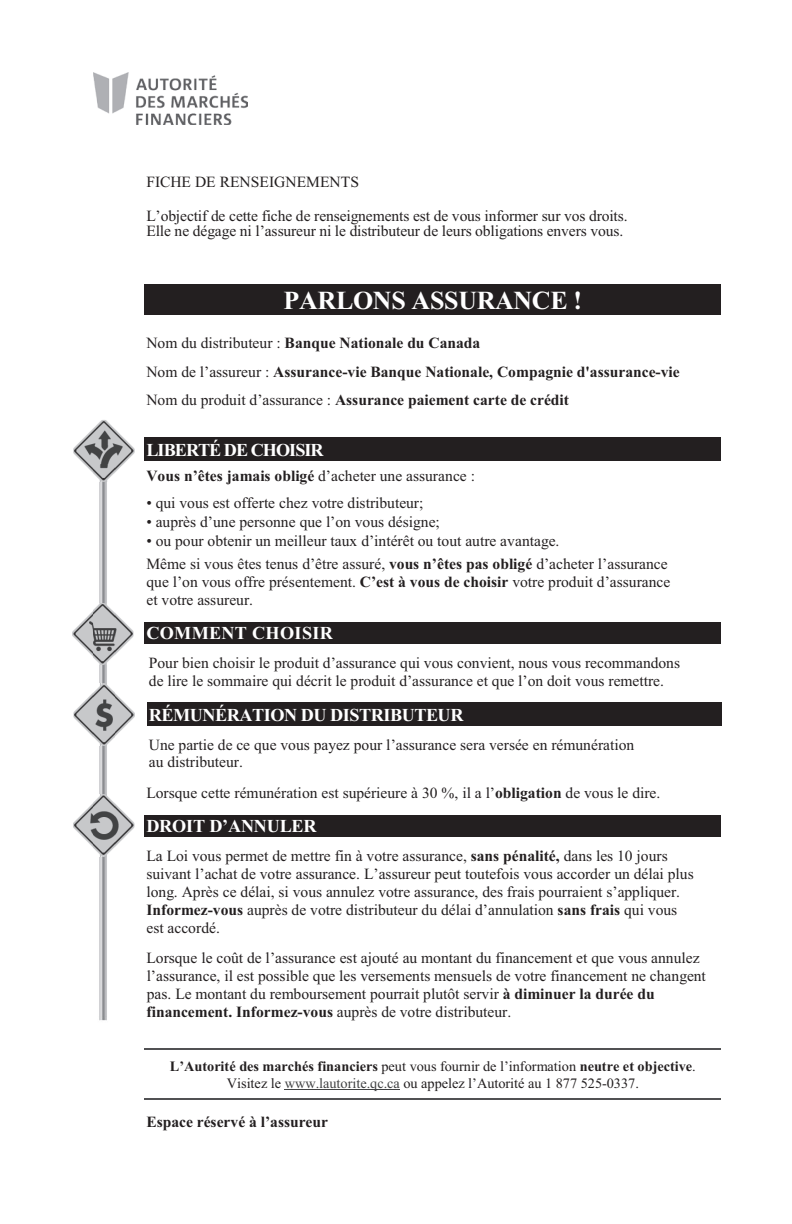
<style>
.page{position:relative;width:792px;height:1224px;background:#fff}
.page>*{position:absolute;margin:0;border:0;box-sizing:border-box;transform-origin:0 0}
.t1{font:700 26px "Times New Roman";letter-spacing:-.01em;color:#fff}
.t2{font:700 18.2px "Times New Roman";letter-spacing:-.03em;color:#fff}
.t3{font:700 18.2px "Times New Roman";letter-spacing:-.055em;color:#fff}
.t4{font:700 18.2px "Times New Roman";letter-spacing:.015em;color:#fff}
.t5{font:700 18.2px "Times New Roman";letter-spacing:-.01em;color:#fff}
.t6{font:15.6px/17.8px "Times New Roman";color:#231f20}
.t7{font:700 15.6px/28.4px "Times New Roman";color:#231f20}
.t8{font:14.4px/16.6px "Times New Roman";color:#231f20;text-align:center}
.s1{font-weight:400}
.s2{font-weight:700}
.s3{color:#414243}
</style>
<div class="page">
<img style="left:99px;top:481px;width:9px;height:540px">
<div style="left:145px;top:284px;width:576px;height:31px;background:#231f20"></div>
<div style="left:145px;top:437px;width:576px;height:23px;background:#231f20"></div>
<div style="left:145px;top:622px;width:576px;height:22px;background:#231f20"></div>
<div style="left:147px;top:702px;width:574px;height:23px;background:#231f20"></div>
<div style="left:145px;top:815px;width:576px;height:22px;background:#231f20"></div>
<hr style="left:145px;top:1049px;width:576px;height:1px;background:#515153">
<hr style="left:285px;top:1089px;width:115px;height:1px;background:#414243">
<hr style="left:145px;top:1098px;width:576px;height:2px;background:#515153">
<img style="left:73px;top:420px;width:62px;height:61px">
<img style="left:72px;top:609px;width:62px;height:49px">
<img style="left:94px;top:603px;width:20px;height:62px">
<img style="left:73px;top:692px;width:62px;height:46px">
<img style="left:94px;top:684px;width:20px;height:61px">
<img style="left:73px;top:802px;width:62px;height:47px">
<img style="left:94px;top:794px;width:20px;height:62px">
<img style="left:94px;top:72px;width:153px;height:53px">
<p class="t6" style="left:146px;top:167px;width:483px;line-height:33.6px">FICHE DE RENSEIGNEMENTS<br>L’objectif de cette fiche de renseignements est de vous informer sur vos droits.</p>
<p class="t6" style="left:146px;top:223px;width:478px">Elle ne dégage ni l’assureur ni le distributeur de leurs obligations envers vous.</p>
<h1 class="t1" style="left:284px;top:291px;width:300px">PARLONS ASSURANCE !</h1>
<p class="t7" style="left:146px;top:330px;width:535px"><span class="s1">Nom du distributeur :</span> Banque Nationale du Canada<br><span class="s1">Nom de l’assureur :</span> Assurance-vie Banque Nationale, Compagnie d'assurance-vie<br><span class="s1">Nom du produit d’assurance :</span> Assurance paiement carte de crédit</p>
<p class="t3" style="left:146px;top:444px;width:179px">LIBERTÉ DE CHOISIR</p>
<p class="t7" style="left:146px;top:463px;width:330px">Vous n’êtes jamais obligé <span class="s1">d’acheter une assurance :</span></p>
<p class="t6" style="left:146px;top:495px;width:279px">• qui vous est offerte chez votre distributeur;</p>
<p class="t6" style="left:146px;top:514px;width:295px">• auprès d’une personne que l’on vous désigne;</p>
<p class="t6" style="left:146px;top:530px;width:523px;line-height:23.6px">• ou pour obtenir un meilleur taux d’intérêt ou tout autre avantage.<br>Même si vous êtes tenus d’être assuré, <span class="s2">vous n’êtes pas obligé</span> d’acheter l’assurance</p>
<p class="t6" style="left:147px;top:575px;width:525px">que l’on vous offre présentement. <span class="s2">C’est à vous de choisir</span> votre produit d’assurance et votre assureur.</p>
<p class="t4" style="left:146px;top:627px;width:188px">COMMENT CHOISIR</p>
<p class="t6" style="left:149px;top:655px;width:533px">Pour bien choisir le produit d’assurance qui vous convient, nous vous recommandons de lire le sommaire qui décrit le produit d’assurance et que l’on doit vous remettre.</p>
<p class="t2" style="left:149px;top:709px;width:316px">RÉMUNÉRATION DU DISTRIBUTEUR</p>
<p class="t6" style="left:149px;top:737px;width:487px">Une partie de ce que vous payez pour l’assurance sera versée en rémunération au distributeur.</p>
<p class="t6" style="left:146px;top:786px;width:515px">Lorsque cette rémunération est supérieure à 30 %, il a l’<span class="s2">obligation</span> de vous le dire.</p>
<p class="t5" style="left:146px;top:820px;width:172px">DROIT D’ANNULER</p>
<p class="t6" style="left:146px;top:848px;width:549px">La Loi vous permet de mettre fin à votre assurance, <span class="s2">sans pénalité,</span> dans les 10 jours suivant l’achat de votre assurance. L’assureur peut toutefois vous accorder un délai plus long. Après ce délai, si vous annulez votre assurance, des frais pourraient s’appliquer.<br><span class="s2">Informez-vous</span> auprès de votre distributeur du délai d’annulation <span class="s2">sans frais</span> qui vous est accordé.</p>
<p class="t6" style="left:146px;top:951px;width:561px">Lorsque le coût de l’assurance est ajouté au montant du financement et que vous annulez l’assurance, il est possible que les versements mensuels de votre financement ne changent pas. Le montant du remboursement pourrait plutôt servir <span class="s2">à diminuer la durée du financement. Informez-vous</span> auprès de votre distributeur.</p>
<p class="t8" style="left:170px;top:1059px;width:528px"><span class="s2">L’Autorité des marchés financiers</span> peut vous fournir de l’information <span class="s2">neutre et objective</span>.<br>Visitez le <span class="s3">www.lautorite.qc.ca</span> ou appelez l’Autorité au 1 877 525-0337.</p>
<p class="t7" style="left:146px;top:1109px;width:183px">Espace réservé à l’assureur</p>
</div>
